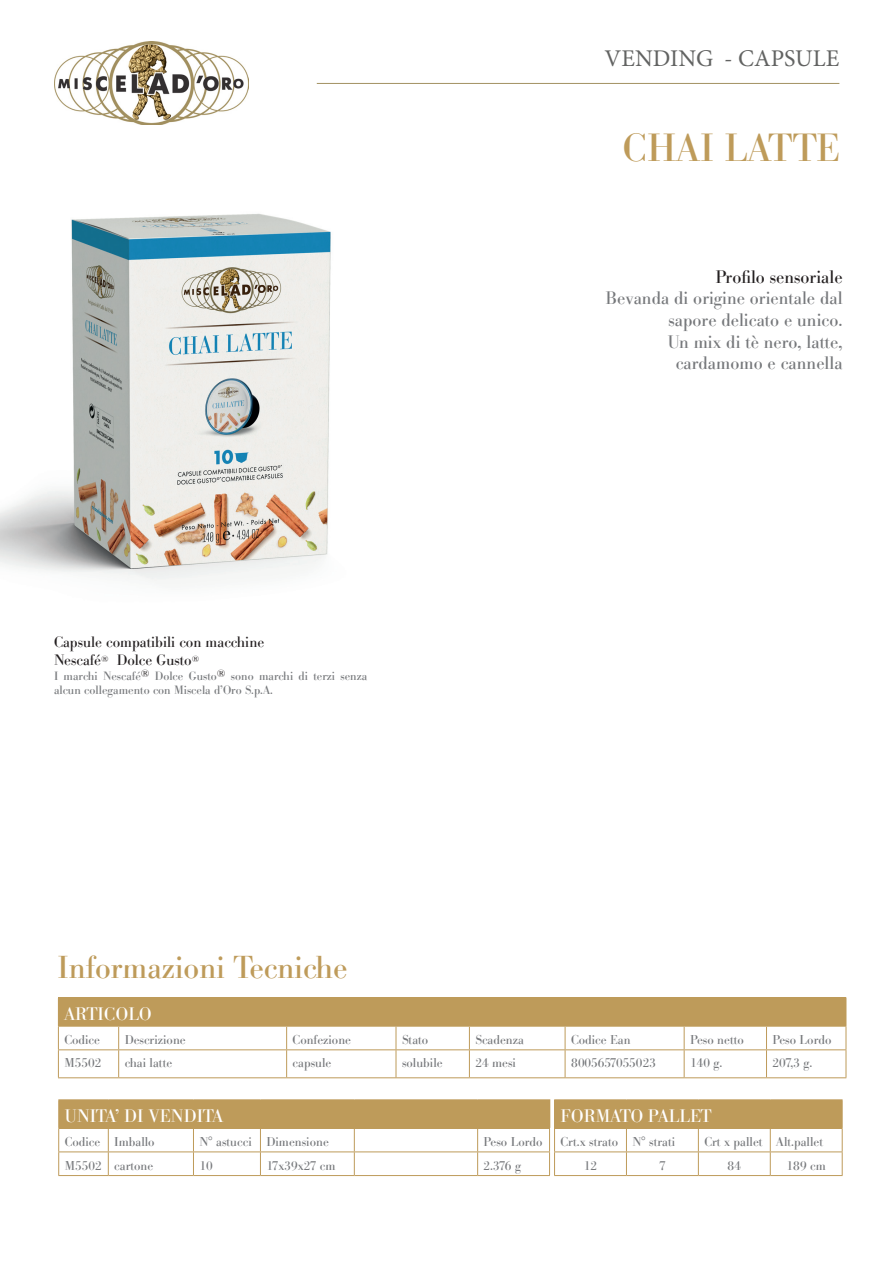
<style>
.page{position:relative;width:893px;height:1263px;background:#fff}
.page>*{position:absolute;margin:0;border:0;box-sizing:border-box;transform-origin:0 0}
.t1{font:39px "Bodoni BE";color:#be9b5a}
.t2{font:31.5px "Bodoni BE";color:#be9b5a}
.t3{font:24px "Minion Pro";color:#626362}
.t4{font:18px "Bodoni BE";color:#76787b}
.t5{font:18px "Bodoni BE";color:#231f20}
.t6{font:18px "Bodoni BE";letter-spacing:.02em;color:#fff}
.t7{font:18px "Bodoni BE";letter-spacing:-.02em;color:#fff}
.t8{font:18px "Bodoni BE";color:#fff}
.t9{font:15px "Bodoni BE";color:#231f20}
.t10{font:12.75px "Bodoni BE";color:#76787b}
.t11{font:12px/14.4px "Bodoni BE";color:#76787b}
</style>
<div class="page">
<img style="left:55px;top:41px;width:193px;height:84px">
<hr style="left:317px;top:83px;width:522px;height:1px;background:#a29161">
<div style="left:58px;top:998px;width:788px;height:28px;background:#be9b5a"></div>
<hr style="left:58px;top:997px;width:61px;height:1px;background:#be9b5a">
<hr style="left:119px;top:997px;width:168px;height:1px;background:#be9b5a">
<hr style="left:287px;top:997px;width:109px;height:1px;background:#be9b5a">
<hr style="left:396px;top:997px;width:73px;height:1px;background:#be9b5a">
<hr style="left:469px;top:997px;width:96px;height:1px;background:#be9b5a">
<hr style="left:565px;top:997px;width:119px;height:1px;background:#be9b5a">
<hr style="left:684px;top:997px;width:82px;height:1px;background:#be9b5a">
<hr style="left:766px;top:997px;width:80px;height:1px;background:#be9b5a">
<hr style="left:58px;top:1026px;width:61px;height:1px;background:#be9b5a">
<hr style="left:119px;top:1026px;width:168px;height:1px;background:#be9b5a">
<hr style="left:287px;top:1026px;width:109px;height:1px;background:#be9b5a">
<hr style="left:396px;top:1026px;width:73px;height:1px;background:#be9b5a">
<hr style="left:469px;top:1026px;width:96px;height:1px;background:#be9b5a">
<hr style="left:565px;top:1026px;width:119px;height:1px;background:#be9b5a">
<hr style="left:684px;top:1026px;width:82px;height:1px;background:#be9b5a">
<hr style="left:766px;top:1026px;width:80px;height:1px;background:#be9b5a">
<hr style="left:58px;top:1049px;width:61px;height:1px;background:#be9b5a">
<svg style="left:58px;top:1026px;width:1px;height:51px"></svg>
<hr style="left:119px;top:1049px;width:168px;height:1px;background:#be9b5a">
<svg style="left:118px;top:1026px;width:1px;height:51px"></svg>
<hr style="left:287px;top:1049px;width:109px;height:1px;background:#be9b5a">
<svg style="left:286px;top:1026px;width:1px;height:51px"></svg>
<hr style="left:396px;top:1049px;width:73px;height:1px;background:#be9b5a">
<svg style="left:396px;top:1026px;width:1px;height:51px"></svg>
<hr style="left:469px;top:1049px;width:96px;height:1px;background:#be9b5a">
<svg style="left:469px;top:1026px;width:1px;height:51px"></svg>
<hr style="left:565px;top:1049px;width:119px;height:1px;background:#be9b5a">
<svg style="left:565px;top:1026px;width:1px;height:51px"></svg>
<hr style="left:684px;top:1049px;width:82px;height:1px;background:#be9b5a">
<svg style="left:684px;top:1026px;width:1px;height:51px"></svg>
<hr style="left:766px;top:1049px;width:80px;height:1px;background:#be9b5a">
<svg style="left:766px;top:1026px;width:1px;height:51px"></svg>
<svg style="left:846px;top:998px;width:1px;height:79px"></svg>
<hr style="left:58px;top:1077px;width:61px;height:1px;background:#be9b5a">
<hr style="left:119px;top:1077px;width:168px;height:1px;background:#be9b5a">
<hr style="left:287px;top:1077px;width:109px;height:1px;background:#be9b5a">
<hr style="left:396px;top:1077px;width:73px;height:1px;background:#be9b5a">
<hr style="left:469px;top:1077px;width:96px;height:1px;background:#be9b5a">
<hr style="left:565px;top:1077px;width:119px;height:1px;background:#be9b5a">
<hr style="left:684px;top:1077px;width:82px;height:1px;background:#be9b5a">
<hr style="left:766px;top:1077px;width:80px;height:1px;background:#be9b5a">
<div style="left:59px;top:1100px;width:491px;height:28px;background:#be9b5a"></div>
<hr style="left:58px;top:1099px;width:50px;height:1px;background:#be9b5a">
<hr style="left:108px;top:1099px;width:85px;height:1px;background:#be9b5a">
<hr style="left:193px;top:1099px;width:67px;height:1px;background:#be9b5a">
<hr style="left:260px;top:1099px;width:94px;height:1px;background:#be9b5a">
<hr style="left:354px;top:1099px;width:124px;height:1px;background:#be9b5a">
<hr style="left:478px;top:1099px;width:72px;height:1px;background:#be9b5a">
<hr style="left:58px;top:1128px;width:50px;height:1px;background:#be9b5a">
<hr style="left:108px;top:1128px;width:85px;height:1px;background:#be9b5a">
<hr style="left:193px;top:1128px;width:67px;height:1px;background:#be9b5a">
<hr style="left:260px;top:1128px;width:94px;height:1px;background:#be9b5a">
<hr style="left:354px;top:1128px;width:124px;height:1px;background:#be9b5a">
<hr style="left:478px;top:1128px;width:72px;height:1px;background:#be9b5a">
<hr style="left:58px;top:1151px;width:50px;height:1px;background:#be9b5a">
<svg style="left:58px;top:1100px;width:1px;height:75px"></svg>
<hr style="left:108px;top:1151px;width:85px;height:1px;background:#be9b5a">
<svg style="left:108px;top:1129px;width:1px;height:46px"></svg>
<hr style="left:193px;top:1151px;width:67px;height:1px;background:#be9b5a">
<svg style="left:193px;top:1129px;width:1px;height:46px"></svg>
<hr style="left:260px;top:1151px;width:94px;height:1px;background:#be9b5a">
<svg style="left:260px;top:1129px;width:1px;height:46px"></svg>
<hr style="left:354px;top:1151px;width:124px;height:1px;background:#be9b5a">
<svg style="left:354px;top:1129px;width:1px;height:46px"></svg>
<hr style="left:478px;top:1151px;width:72px;height:1px;background:#be9b5a">
<hr style="left:58px;top:1175px;width:50px;height:1px;background:#be9b5a">
<hr style="left:108px;top:1175px;width:85px;height:1px;background:#be9b5a">
<hr style="left:193px;top:1175px;width:67px;height:1px;background:#be9b5a">
<hr style="left:260px;top:1175px;width:94px;height:1px;background:#be9b5a">
<hr style="left:354px;top:1175px;width:124px;height:1px;background:#be9b5a">
<hr style="left:478px;top:1175px;width:72px;height:1px;background:#be9b5a">
<svg style="left:477px;top:1129px;width:1px;height:46px"></svg>
<div style="left:554px;top:1100px;width:288px;height:28px;background:#be9b5a"></div>
<hr style="left:554px;top:1099px;width:72px;height:1px;background:#be9b5a">
<hr style="left:626px;top:1099px;width:72px;height:1px;background:#be9b5a">
<hr style="left:698px;top:1099px;width:72px;height:1px;background:#be9b5a">
<hr style="left:770px;top:1099px;width:73px;height:1px;background:#be9b5a">
<hr style="left:554px;top:1128px;width:72px;height:1px;background:#be9b5a">
<hr style="left:626px;top:1128px;width:72px;height:1px;background:#be9b5a">
<hr style="left:698px;top:1128px;width:72px;height:1px;background:#be9b5a">
<hr style="left:770px;top:1128px;width:73px;height:1px;background:#be9b5a">
<hr style="left:554px;top:1151px;width:72px;height:1px;background:#be9b5a">
<svg style="left:549px;top:1100px;width:6px;height:75px"></svg>
<hr style="left:626px;top:1151px;width:72px;height:1px;background:#be9b5a">
<svg style="left:626px;top:1129px;width:1px;height:46px"></svg>
<hr style="left:698px;top:1151px;width:72px;height:1px;background:#be9b5a">
<svg style="left:698px;top:1129px;width:1px;height:46px"></svg>
<hr style="left:770px;top:1151px;width:73px;height:1px;background:#be9b5a">
<svg style="left:770px;top:1129px;width:1px;height:46px"></svg>
<svg style="left:842px;top:1100px;width:1px;height:75px"></svg>
<hr style="left:554px;top:1175px;width:72px;height:1px;background:#be9b5a">
<hr style="left:626px;top:1175px;width:72px;height:1px;background:#be9b5a">
<hr style="left:698px;top:1175px;width:72px;height:1px;background:#be9b5a">
<hr style="left:770px;top:1175px;width:73px;height:1px;background:#be9b5a">
<img style="left:0;top:213px;width:331px;height:368px">
<p class="t3" style="left:604px;top:42px;width:236px">VENDING - CAPSULE</p>
<p class="t1" style="left:623px;top:126px;width:218px">CHAI LATTE</p>
<p class="t9" style="left:54px;top:634px;width:212px">Capsule compatibili con macchine</p>
<p class="t9" style="left:54px;top:652px;width:147px">Nescafé<sup>®</sup> Dolce Gusto<sup>®</sup></p>
<p class="t11" style="left:54px;top:669px;width:315px">I marchi Nescafé<sup>®</sup> Dolce Gusto<sup>®</sup> sono marchi di terzi senza alcun collegamento con Miscela d’Oro S.p.A.</p>
<p class="t2" style="left:58px;top:949px;width:292px">Informazioni Tecniche</p>
<p class="t5" style="left:715px;top:266px;width:129px">Profilo sensoriale</p>
<p class="t4" style="left:606px;top:288px;width:239px">Bevanda di origine orientale dal</p>
<p class="t4" style="left:669px;top:309px;width:175px">sapore delicato e unico.</p>
<p class="t4" style="left:668px;top:331px;width:176px">Un mix di tè nero, latte,</p>
<p class="t4" style="left:676px;top:353px;width:168px">cardamomo e cannella</p>
<p class="t8" style="left:64px;top:1004px;width:89px">ARTICOLO</p>
<p class="t10" style="left:64px;top:1032px;width:37px">Codice</p>
<p class="t10" style="left:125px;top:1032px;width:63px">Descrizione</p>
<p class="t10" style="left:293px;top:1032px;width:60px">Confezione</p>
<p class="t10" style="left:402px;top:1032px;width:28px">Stato</p>
<p class="t10" style="left:475px;top:1032px;width:50px">Scadenza</p>
<p class="t10" style="left:571px;top:1032px;width:61px">Codice Ean</p>
<p class="t10" style="left:690px;top:1032px;width:55px">Peso netto</p>
<p class="t10" style="left:772px;top:1032px;width:60px">Peso Lordo</p>
<p class="t10" style="left:64px;top:1056px;width:39px">M5502</p>
<p class="t10" style="left:125px;top:1056px;width:49px">chai latte</p>
<p class="t10" style="left:293px;top:1056px;width:40px">capsule</p>
<p class="t10" style="left:402px;top:1056px;width:42px">solubile</p>
<p class="t10" style="left:475px;top:1056px;width:42px">24 mesi</p>
<p class="t10" style="left:571px;top:1056px;width:87px">8005657055023</p>
<p class="t10" style="left:690px;top:1056px;width:34px">140 g.</p>
<p class="t10" style="left:772px;top:1056px;width:41px">207,3 g.</p>
<p class="t6" style="left:65px;top:1106px;width:160px">UNITA’ DI VENDITA</p>
<p class="t10" style="left:65px;top:1134px;width:37px">Codice</p>
<p class="t10" style="left:114px;top:1134px;width:42px">Imballo</p>
<p class="t10" style="left:199px;top:1134px;width:54px">N° astucci</p>
<p class="t10" style="left:266px;top:1134px;width:64px">Dimensione</p>
<p class="t10" style="left:484px;top:1134px;width:60px">Peso Lordo</p>
<p class="t10" style="left:65px;top:1158px;width:39px">M5502</p>
<p class="t10" style="left:114px;top:1158px;width:41px">cartone</p>
<p class="t10" style="left:199px;top:1158px;width:15px">10</p>
<p class="t10" style="left:266px;top:1158px;width:71px">17x39x27 cm</p>
<p class="t10" style="left:484px;top:1158px;width:39px">2.376 g</p>
<p class="t7" style="left:560px;top:1106px;width:153px">FORMATO PALLET</p>
<p class="t10" style="left:560px;top:1134px;width:59px">Crt.x strato</p>
<p class="t10" style="left:632px;top:1134px;width:44px">N° strati</p>
<p class="t10" style="left:704px;top:1134px;width:60px">Crt x pallet</p>
<p class="t10" style="left:776px;top:1134px;width:48px">Alt.pallet</p>
<p class="t10" style="left:584px;top:1158px;width:15px">12</p>
<p class="t10" style="left:659px;top:1158px;width:8px">7</p>
<p class="t10" style="left:727px;top:1158px;width:15px">84</p>
<p class="t10" style="left:787px;top:1158px;width:41px">189 cm</p>
</div>
